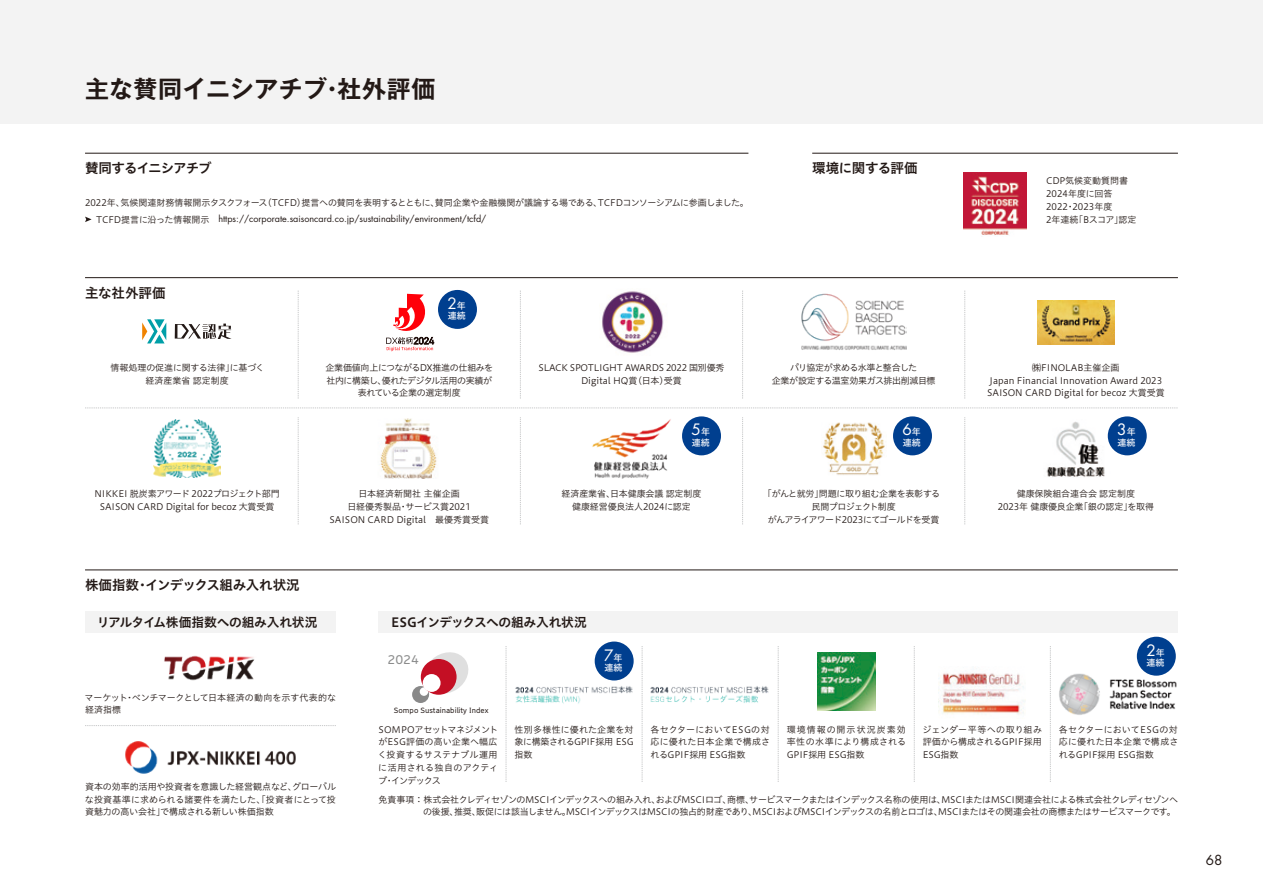
<style>
.page{position:relative;width:1263px;height:893px;background:#fff}
.page>*{position:absolute;margin:0;border:0;box-sizing:border-box;transform-origin:0 0}
.t1{font:700 24px "Gothic MB101 Pro De";letter-spacing:.025em;color:#231916}
.t2{font:15.3px "Futura Std";color:#fff}
.t3{font:13.5px "Hiragino UD Sans Std W6";letter-spacing:-.025em;color:#231916}
.t4{font:13.5px "Hiragino UD Sans Std W6";letter-spacing:-.07em;color:#231916}
.t5{font:13.5px "Futura Std";color:#231916}
.t6{font:12.75px "Hiragino UD Sans Std W6";letter-spacing:-.025em;color:#231916}
.t7{font:100 11.55px "Iwa UCDA Goth Std";color:#8b8c8c}
.t8{font:9px/12.8px "Hiragino UD Sans Std W3";letter-spacing:-.01em;color:#231916;text-align:justify}
.t9{font:9px/12.8px "Hiragino UD Sans Std W3";letter-spacing:-.04em;color:#231916;text-align:right}
.t10{font:9px "Futura Std";color:#231916}
.t11{font:9px/12.8px "Hiragino UD Sans Std W3";letter-spacing:-.065em;color:#231916;text-align:center}
.t12{font:9px/12.8px "Hiragino UD Sans Std W3";letter-spacing:-.05em;color:#231916;text-align:center}
.t13{font:9px "Hiragino UD Sans Std W5";color:#fff}
.t14{font:100 6.9px "Iwa UCDA Goth Std";color:#231916}
.s1{font-family:"Hiragino UD Sans Std W3"}
.s2{font-family:"Hiragino UD Sans Std W5";font-size:9px}
</style>
<div class="page">
<div style="left:0;top:0;width:1263px;height:123px;background:#f3f3f3"></div>
<svg style="left:506px;top:646px;width:1px;height:136px"></svg>
<svg style="left:642px;top:646px;width:1px;height:136px"></svg>
<svg style="left:778px;top:646px;width:1px;height:136px"></svg>
<svg style="left:914px;top:646px;width:1px;height:136px"></svg>
<svg style="left:1050px;top:646px;width:1px;height:136px"></svg>
<hr style="left:85px;top:570px;width:1093px;height:1px;background:#231916">
<div style="left:85px;top:611px;width:251px;height:22px;background:#f3f3f3"></div>
<img style="left:164px;top:655px;width:91px;height:26px">
<img style="left:125px;top:741px;width:171px;height:32px">
<div style="left:378px;top:611px;width:800px;height:22px;background:#f3f3f3"></div>
<svg style="left:421px;top:652px;width:48px;height:43px"></svg>
<div style="left:412px;top:686px;width:17px;height:17px;background:#898989;border-radius:50%"></div>
<div style="left:420px;top:687px;width:8px;height:9px;background:#fff;border-radius:50%"></div>
<div style="left:421px;top:659px;width:36px;height:36px;background:#c40f24;border-radius:50%"></div>
<div style="left:423px;top:674px;width:18px;height:18px;background:#fff;border-radius:50%"></div>
<img style="left:817px;top:653px;width:58px;height:58px">
<img style="left:939px;top:672px;width:87px;height:43px">
<img style="left:1059px;top:669px;width:118px;height:46px">
<svg style="left:85px;top:217px;width:7px;height:5px"></svg>
<svg style="left:85px;top:725px;width:251px;height:1px"></svg>
<img style="left:963px;top:173px;width:64px;height:63px">
<hr style="left:85px;top:153px;width:663px;height:1px;background:#231916">
<hr style="left:812px;top:153px;width:366px;height:1px;background:#231916">
<div style="left:595px;top:641px;width:39px;height:39px;background:#003f8f;border-radius:50%"></div>
<div style="left:1137px;top:637px;width:39px;height:39px;background:#003f8f;border-radius:50%"></div>
<hr style="left:85px;top:277px;width:1093px;height:1px;background:#231916">
<svg style="left:85px;top:291px;width:1093px;height:233px"></svg>
<img style="left:600px;top:291px;width:68px;height:65px">
<img style="left:801px;top:292px;width:106px;height:61px">
<img style="left:1037px;top:301px;width:77px;height:43px">
<img style="left:154px;top:419px;width:66px;height:58px">
<img style="left:370px;top:418px;width:77px;height:60px">
<img style="left:581px;top:418px;width:101px;height:61px">
<img style="left:821px;top:416px;width:65px;height:65px">
<div style="left:438px;top:290px;width:39px;height:39px;background:#003f8f;border-radius:50%"></div>
<div style="left:893px;top:416px;width:39px;height:39px;background:#003f8f;border-radius:50%"></div>
<div style="left:682px;top:416px;width:39px;height:39px;background:#003f8f;border-radius:50%"></div>
<div style="left:1108px;top:416px;width:39px;height:39px;background:#003f8f;border-radius:50%"></div>
<img style="left:515px;top:679px;width:264px;height:32px">
<h1 class="t1" style="left:85px;top:69px;width:352px">主な賛同イニシアチブ・社外評価</h1>
<h3 class="t4" style="left:85px;top:158px;width:128px">賛同するイニシアチブ</h3>
<h3 class="t3" style="left:812px;top:158px;width:107px">環境に関する評価</h3>
<p class="t8" style="left:85px;top:195px;width:665px">2022年、気候関連財務情報開示タスクフォース（TCFD）提言への賛同を表明するとともに、賛同企業や金融機関が議論する場である、TCFDコンソーシアムに参画しました。</p>
<p class="t10" style="left:96px;top:213px;width:392px"><span class="s1">TCFD提言に沿った情報開示　</span>https://corporate.saisoncard.co.jp/sustainability/environment/tcfd/</p>
<h3 class="t3" style="left:85px;top:282px;width:82px">主な社外評価</h3>
<h2 class="t2" style="left:447px;top:294px;width:20px">2<span class="s2">年</span></h2>
<p class="t13" style="left:448px;top:309px;width:19px">連続</p>
<p class="t8" style="left:1046px;top:174px;width:92px;text-align:left">CDP気候変動質問書<br>2024年度に回答<br>2022・2023年度<br>2年連続「Bスコア」認定</p>
<p class="t8" style="left:111px;top:361px;width:156px;text-align:center">情報処理の促進に関する法律」に基づく経済産業省 認定制度</p>
<p class="t9" style="left:326px;top:361px;width:169px;text-align:center">企業価値向上につながるDX推進の仕組みを社内に構築し、優れたデジタル活用の実績が表れている企業の選定制度</p>
<p class="t8" style="left:538px;top:361px;width:187px;text-align:center">SLACK SPOTLIGHT AWARDS 2022 国別優秀<br>Digital HQ賞（日本）受賞</p>
<p class="t12" style="left:772px;top:361px;width:165px">パリ協定が求める水準と整合した<br>企業が設定する温室効果ガス排出削減目標</p>
<p class="t8" style="left:987px;top:361px;width:186px;text-align:left;text-indent:45px">㈱FINOLAB主催企画　<br>Japan Financial Innovation Award 2023　<br>SAISON CARD Digital for becoz 大賞受賞</p>
<h2 class="t2" style="left:691px;top:420px;width:20px">5<span class="s2">年</span></h2>
<p class="t13" style="left:692px;top:435px;width:19px">連続</p>
<h2 class="t2" style="left:902px;top:420px;width:20px">6<span class="s2">年</span></h2>
<p class="t13" style="left:903px;top:435px;width:19px">連続</p>
<h2 class="t2" style="left:1117px;top:420px;width:20px">3<span class="s2">年</span></h2>
<p class="t13" style="left:1117px;top:435px;width:19px">連続</p>
<p class="t8" style="left:94px;top:487px;width:187px;text-align:center">NIKKEI 脱炭素アワード 2022プロジェクト部門<br>SAISON CARD Digital for becoz 大賞受賞</p>
<p class="t8" style="left:329px;top:487px;width:161px;text-align:center">日本経済新聞社 主催企画<br>日経優秀製品・サービス賞2021<br>SAISON CARD Digital　最優秀賞受賞</p>
<p class="t8" style="left:572px;top:487px;width:140px;text-indent:-11px">経済産業省、日本健康会議 認定制度　健康経営優良法人2024に認定</p>
<p class="t11" style="left:763px;top:487px;width:179px">「がんと就労」問題に取り組む企業を表彰する民間プロジェクト制度<br>がんアライアワード2023にてゴールドを受賞</p>
<p class="t8" style="left:998px;top:487px;width:158px;text-align:center">健康保険組合連合会 認定制度<br>2023年 健康優良企業「銀の認定」を取得</p>
<h3 class="t3" style="left:85px;top:575px;width:216px">株価指数・インデックス組み入れ状況</h3>
<h3 class="t6" style="left:97px;top:612px;width:222px">リアルタイム株価指数への組み入れ状況</h3>
<p class="t8" style="left:85px;top:690px;width:253px">マーケット・ベンチマークとして日本経済の動向を示す代表的な経済指標</p>
<p class="t8" style="left:85px;top:780px;width:253px">資本の効率的活用や投資者を意識した経営観点など、グローバルな投資基準に求められる諸要件を満たした、「投資者にとって投資魅力の高い会社」で構成される新しい株価指数</p>
<h3 class="t6" style="left:391px;top:612px;width:197px">ESGインデックスへの組み入れ状況</h3>
<p class="t7" style="left:388px;top:652px;width:33px">2024</p>
<p class="t14" style="left:394px;top:706px;width:96px">Sompo Sustainability Index</p>
<h2 class="t2" style="left:604px;top:645px;width:20px">7<span class="s2">年</span></h2>
<p class="t13" style="left:604px;top:661px;width:19px">連続</p>
<p class="t8" style="left:378px;top:722px;width:122px">SOMPOアセットマネジメントがESG評価の高い企業へ幅広く投資するサステナブル運用に活用される独自のアクティブ・インデックス</p>
<p class="t8" style="left:514px;top:722px;width:121px">性別多様性に優れた企業を対象に構築されるGPIF採用 ESG指数</p>
<p class="t8" style="left:650px;top:722px;width:121px">各セクターにおいてESGの対応に優れた日本企業で構成されるGPIF採用 ESG指数</p>
<h2 class="t2" style="left:1146px;top:640px;width:20px">2<span class="s2">年</span></h2>
<p class="t13" style="left:1146px;top:656px;width:19px">連続</p>
<p class="t8" style="left:787px;top:722px;width:121px">環境情報の開示状況炭素効率性の水準により構成されるGPIF採用 ESG指数</p>
<p class="t8" style="left:922px;top:722px;width:121px">ジェンダー平等への取り組み評価から構成されるGPIF採用ESG指数</p>
<p class="t8" style="left:1059px;top:722px;width:121px">各セクターにおいてESGの対応に優れた日本企業で構成されるGPIF採用 ESG指数</p>
<p class="t9" style="left:378px;top:792px;width:801px">免責事項：株式会社クレディセゾンのMSCIインデックスへの組み入れ、およびMSCIロゴ、商標、サービスマークまたはインデックス名称の使用は、MSCIまたはMSCI関連会社による株式会社クレディセゾンへの後援、推奨、販促には該当しません。MSCIインデックスはMSCIの独占的財産であり、MSCIおよびMSCIインデックスの名前とロゴは、MSCIまたはその関連会社の商標またはサービスマークです。</p>
<h3 class="t5" style="left:1206px;top:852px;width:18px">68</h3>
</div>
